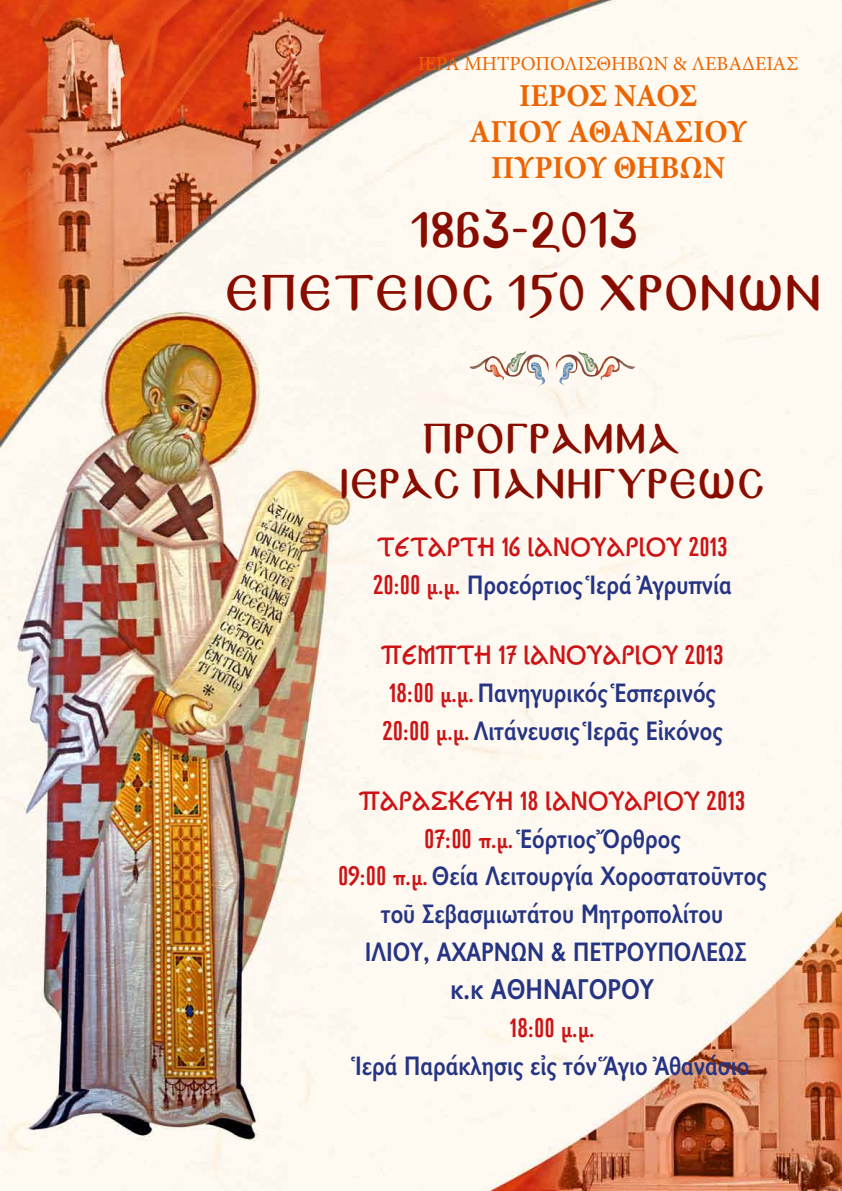
<style>
.page{position:relative;width:842px;height:1191px;background:#fff}
.page>*{position:absolute;margin:0;border:0;box-sizing:border-box;transform-origin:0 0}
.t1{font:43.2px/62.9px "Mg Byzantine UC Pol Normal";letter-spacing:.06em;color:#890c00;text-align:center;scale:.79 1}
.t2{font:36px/44.8px "Mg Byzantine UC Pol Normal";letter-spacing:.06em;color:#890c00;text-align:center;scale:.79 1}
.t3{font:700 32px/36px "Minion Pro";letter-spacing:-.005em;color:#ec6502;text-align:center;scale:.95 1}
.t4{font:700 29px "Gill Sans Hel SCOS";color:#253483;scale:.95 1}
.t5{font:700 27px/37.8px "Gill Sans Hel SCOS";color:#253483;scale:.95 1}
.t6{font:700 27px "Autokratorika";color:#cd1316;scale:.95 1}
.t7{font:20px "Minion Pro";color:#ec6502}
.s1{font-family:"Autokratorika";color:#cd1316}
</style>
<div class="page">
<img style="left:0;top:0;width:842px;height:1191px">
<img style="left:469px;top:351px;width:56px;height:20px">
<img style="left:556px;top:353px;width:40px;height:22px">
<p class="t7" style="left:418px;top:50px;width:382px">ΙΕΡΑ ΜΗΤΡΟΠΟΛΙΣΘΗΒΩΝ &amp; ΛΕΒΑΔΕΙΑΣ</p>
<p class="t3" style="left:469px;top:77px;width:294px">ΙΕΡΟΣ ΝΑΟΣ<br>ΑΓΙΟΥ ΑΘΑΝΑΣΙΟΥ<br>ΠΥΡΙΟΥ ΘΗΒΩΝ</p>
<h1 class="t1" style="left:228px;top:198px;width:755px">1863-2013<br>ΕΠΕΤΕΙΟΣ 150 ΧΡΟΝΩΝ</h1>
<h2 class="t2" style="left:339px;top:416px;width:541px">ΠΡΟΓΡΑΜΜΑ<br>ΙΕΡΑΣ ΠΑΝΗΓΥΡΕΩΣ</h2>
<p class="t6" style="left:377px;top:532px;width:371px">ΤΕΤΑΡΤΗ 16 ΙΑΝΟΥΑΡΙΟΥ 2013</p>
<p class="t5" style="left:373px;top:566px;width:380px"><span class="s1">20:00 μ.μ.</span> Προεόρτιος Ἱερά Ἀγρυπνία</p>
<p class="t6" style="left:381px;top:640px;width:363px">ΠΕΜΠΤΗ 17 ΙΑΝΟΥΑΡΙΟΥ 2013</p>
<p class="t5" style="left:382px;top:674px;width:360px"><span class="s1">18:00 μ.μ.</span>Πανηγυρικός Ἑσπερινός<br><span class="s1">20:00 μ.μ.</span> Λιτάνευσις Ἱερᾶς Εἰκόνος</p>
<p class="t6" style="left:359px;top:785px;width:408px">ΠΑΡΑΣΚΕΥΗ 18 ΙΑΝΟΥΑΡΙΟΥ 2013</p>
<p class="t5" style="left:338px;top:820px;width:452px;text-align:center"><span class="s1">07:00 π.μ.</span> Ἑόρτιος Ὄρθρος<br><span class="s1">09:00 π.μ.</span>Θεία Λειτουργία Χοροστατοῦντος τοῦ Σεβασμιωτάτου Μητροπολίτου<br>ΙΛΙΟΥ, ΑΧΑΡΝΩΝ &amp; ΠΕΤΡΟΥΠΟΛΕΩΣ</p>
<p class="t4" style="left:450px;top:974px;width:216px">κ.κ ΑΘΗΝΑΓΟΡΟΥ</p>
<p class="t6" style="left:510px;top:1012px;width:91px">18:00 μ.μ.</p>
<p class="t5" style="left:355px;top:1047px;width:417px">Ἱερά Παράκλησις εἰς τόν Ἅγιο Ἀθανάσιο</p>
</div>
